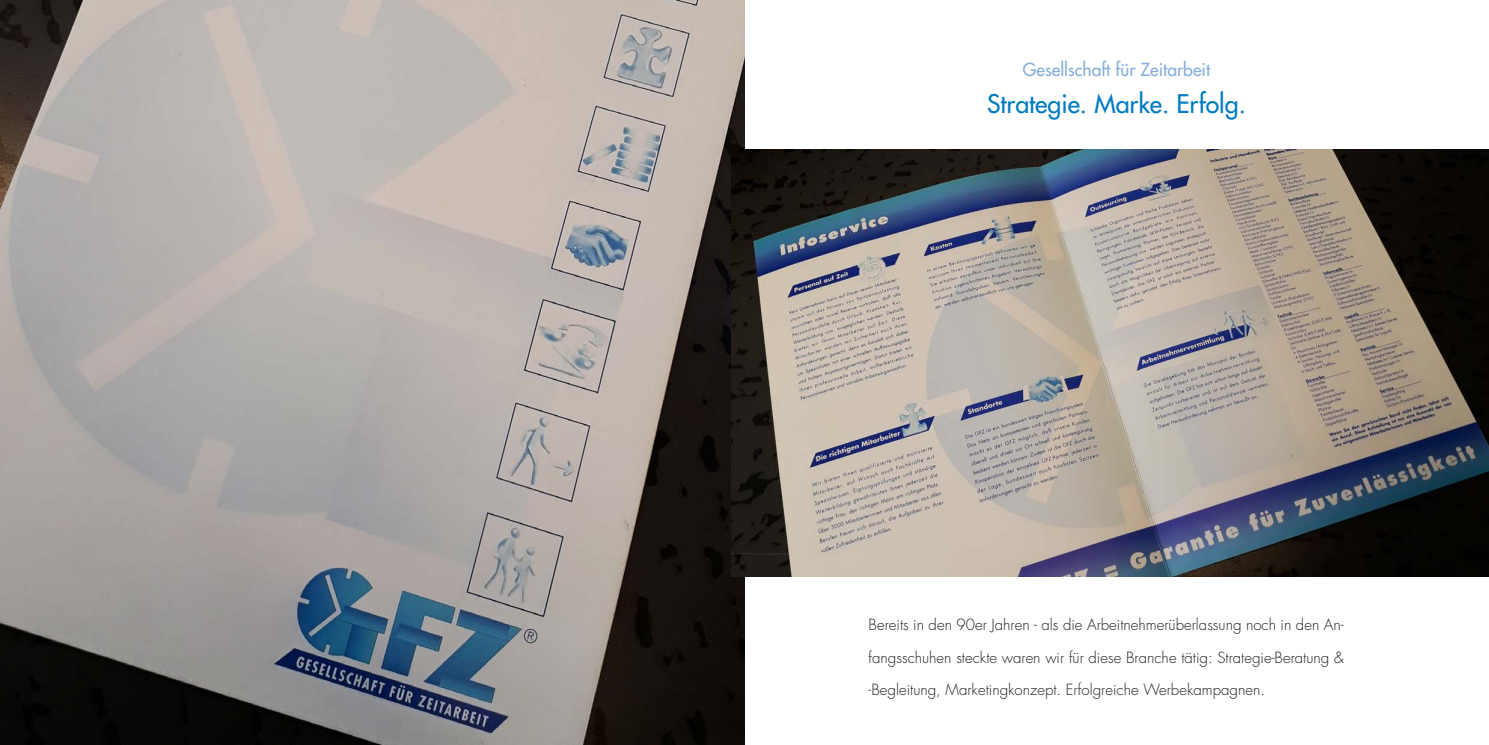
<style>
.page{position:relative;width:1489px;height:745px;background:#fff}
.page>*{position:absolute;margin:0;border:0;box-sizing:border-box;transform-origin:0 0}
.t1{font:25px "Futura";color:#007cc2}
.t2{font:17.5px "Futura";color:#86afdc}
.t3{font:300 15px/32.5px "Futura";color:#231f20;text-align:justify}
</style>
<div class="page">
<img style="left:0;top:0;width:744px;height:744px">
<img style="left:731px;top:149px;width:757px;height:427px">
<p class="t2" style="left:1022px;top:58px;width:189px">Gesellschaft für Zeitarbeit</p>
<h1 class="t1" style="left:987px;top:88px;width:260px">Strategie. Marke. Erfolg.</h1>
<p class="t3" style="left:868px;top:608px;width:476px">Bereits in den 90er Jahren - als die Arbeitnehmerüberlassung noch in den An&shy;fangsschuhen steckte waren wir für diese Branche tätig: Strategie-Beratung &amp; -Begleitung, Marketingkonzept. Erfolgreiche Werbekampagnen.</p>
</div>
